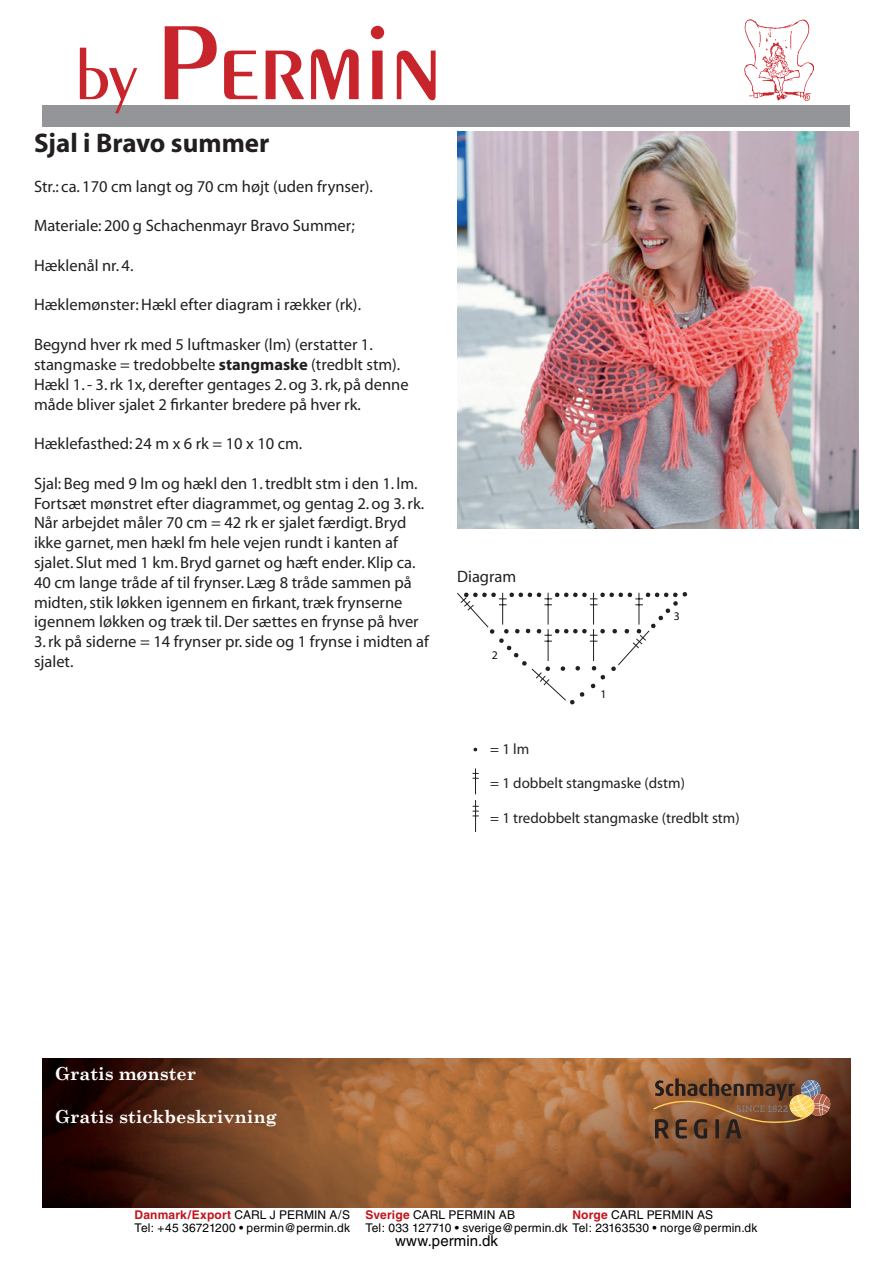
<style>
.page{position:relative;width:893px;height:1263px;background:#fff}
.page>*{position:absolute;margin:0;border:0;box-sizing:border-box;transform-origin:0 0}
.t1{font:112.5px "Penguin Plain";color:#c8242b}
.t2{font:700 27px "Myriad";color:#231f20}
.t3{font:700 18px "Century Schoolbook";color:#fff}
.t4{font:16.5px/19.8px "Myriad";color:#231f20}
.t5{font:15px "Myriad";color:#231f20}
.t6{font:15px "Helvetica";letter-spacing:.005em;color:#000}
.t7{font:12px "Helvetica";letter-spacing:.01em;color:#000}
.t8{font:700 12px "Helvetica";letter-spacing:.015em;color:#c4121a}
.t9{font:300 12px "Helvetica Neue";color:#231f20}
.t10{font:11.7px "Helvetica Neue";color:#0c0f16}
.s1{font-size:72px}
.s2{font-weight:700}
.s3{font-weight:400;color:#000}
.s4{font-weight:700;color:#c4121a}
</style>
<div class="page">
<div style="left:43px;top:106px;width:807px;height:21px;background:#939598"></div>
<img style="left:745px;top:20px;width:68px;height:80px">
<img style="left:43px;top:1058px;width:807px;height:150px">
<svg style="left:653px;top:1078px;width:177px;height:60px;background:#805637"></svg>
<img style="left:457px;top:132px;width:402px;height:396px">
<svg style="left:457px;top:592px;width:230px;height:112px"></svg>
<svg style="left:473px;top:748px;width:4px;height:4px"></svg>
<svg style="left:473px;top:768px;width:6px;height:26px"></svg>
<hr style="left:475px;top:800px;width:1px;height:32px;background:#231f20">
<svg style="left:473px;top:806px;width:6px;height:11px"></svg>
<h1 class="t1" style="left:76px;top:-4px;width:368px"><span class="s1">by</span> Permin</h1>
<h2 class="t2" style="left:34px;top:129px;width:237px">Sjal i Bravo summer</h2>
<p class="t4" style="left:34px;top:177px;width:340px">Str.: ca. 170 cm langt og 70 cm højt (uden frynser).</p>
<p class="t4" style="left:34px;top:217px;width:322px">Materiale: 200 g Schachenmayr Bravo Summer;</p>
<p class="t4" style="left:34px;top:256px;width:101px">Hæklenål nr. 4.</p>
<p class="t4" style="left:34px;top:296px;width:329px">Hæklemønster: Hækl efter diagram i rækker (rk).</p>
<p class="t4" style="left:34px;top:335px;width:376px">Begynd hver rk med 5 luftmasker (lm) (erstatter 1. stangmaske = tredobbelte <span class="s2">stangmaske</span> (tredblt stm).<br>Hækl 1. - 3. rk 1x, derefter gentages 2. og 3. rk, på denne måde bliver sjalet 2 firkanter bredere på hver rk.</p>
<p class="t4" style="left:34px;top:434px;width:270px">Hæklefasthed: 24 m x 6 rk = 10 x 10 cm.</p>
<p class="t4" style="left:34px;top:474px;width:392px">Sjal: Beg med 9 lm og hækl den 1. tredblt stm i den 1. lm.<br>Fortsæt mønstret efter diagrammet, og gentag 2. og 3. rk.<br>Når arbejdet måler 70 cm = 42 rk er sjalet færdigt. Bryd ikke garnet, men hækl fm hele vejen rundt i kanten af sjalet. Slut med 1 km. Bryd garnet og hæft ender. Klip ca.<br>40 cm lange tråde af til frynser. Læg 8 tråde sammen på midten, stik løkken igennem en firkant, træk frynserne igennem løkken og træk til. Der sættes en frynse på hver</p>
<p class="t4" style="left:34px;top:632px;width:397px">3. rk på siderne = 14 frynser pr. side og 1 frynse i midten af sjalet.</p>
<p class="t4" style="left:457px;top:567px;width:61px">Diagram</p>
<p class="t10" style="left:492px;top:649px;width:8px">2</p>
<p class="t10" style="left:600px;top:688px;width:8px">1</p>
<p class="t10" style="left:674px;top:610px;width:8px">3</p>
<p class="t5" style="left:490px;top:741px;width:41px">= 1 lm</p>
<p class="t5" style="left:490px;top:776px;width:196px">= 1 dobbelt stangmaske (dstm)</p>
<p class="t5" style="left:490px;top:810px;width:251px">= 1 tredobbelt stangmaske (tredblt stm)</p>
<p class="t9" style="left:491px;top:743px;width:9px">=</p>
<p class="t9" style="left:491px;top:777px;width:9px">=</p>
<p class="t9" style="left:491px;top:811px;width:9px">=</p>
<p class="t3" style="left:55px;top:1059px;width:142px">Gratis mønster</p>
<p class="t3" style="left:55px;top:1102px;width:223px">Gratis stickbeskrivning</p>
<p class="t8" style="left:135px;top:1207px;width:217px">Danmark/Export <span class="s3">CARL J PERMIN A/S</span></p>
<p class="t7" style="left:365px;top:1207px;width:151px"><span class="s4">Sverige</span> CARL PERMIN AB</p>
<p class="t7" style="left:572px;top:1207px;width:142px"><span class="s4">Norge</span> CARL PERMIN AS</p>
<p class="t7" style="left:135px;top:1221px;width:217px">Tel: +45 36721200 • permin@permin.dk</p>
<p class="t7" style="left:365px;top:1221px;width:394px">Tel: 033 127710 • sverige@permin.dk Tel: 23163530 • norge@permin.dk</p>
<p class="t6" style="left:395px;top:1232px;width:104px">www.permin.dk</p>
</div>
